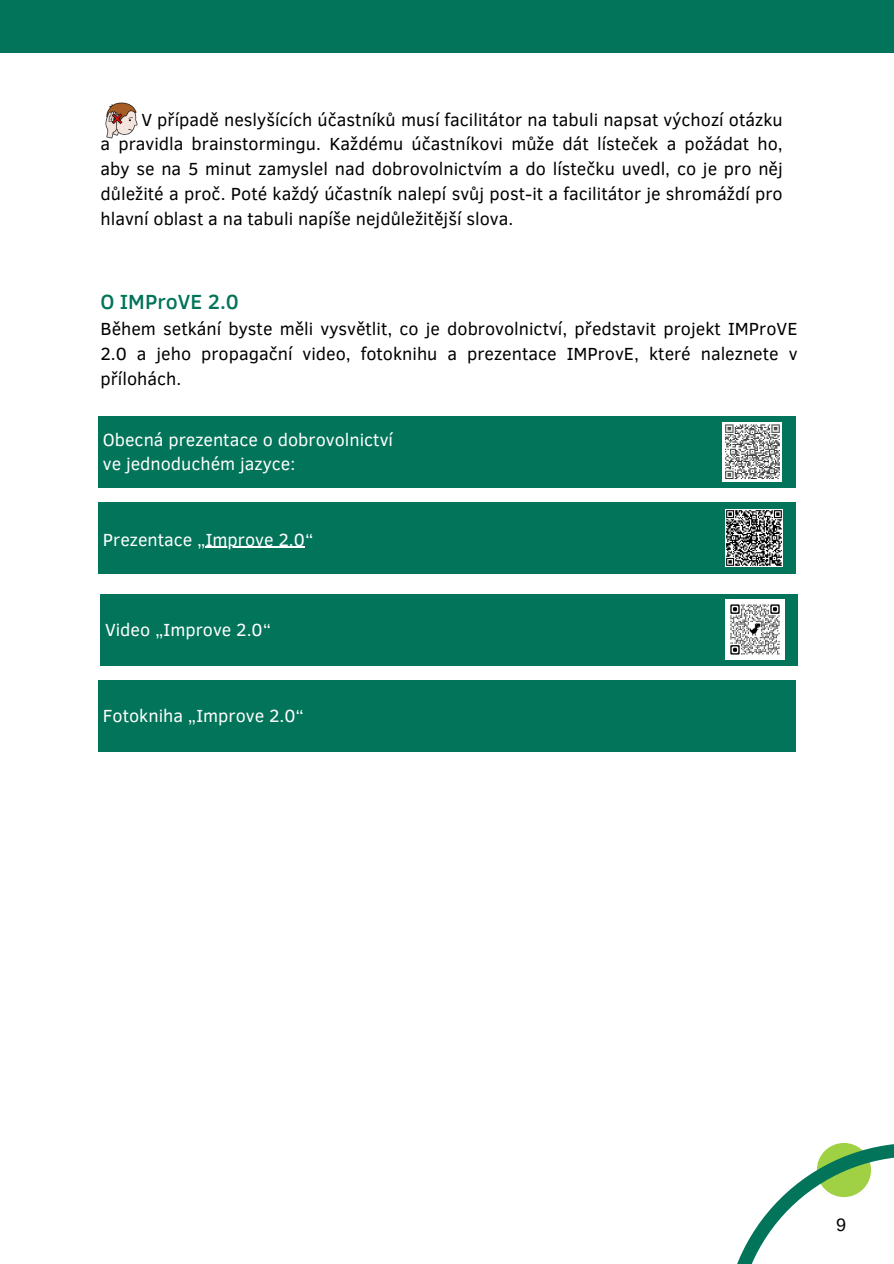
<style>
.page{position:relative;width:894px;height:1264px;background:#fff}
.page>*{position:absolute;margin:0;border:0;box-sizing:border-box;transform-origin:0 0}
.t1{font:500 21px "Clear Sans";color:#01745a}
.t2{font:18px/24.8px "Clear Sans";color:#000;text-align:justify}
.t3{font:18px/24.8px "Clear Sans";color:#fff}
.t4{font:18px "Arimo";color:#000}
</style>
<div class="page">
<div style="left:0;top:0;width:893px;height:52px;background:#01745a"></div>
<svg style="left:737px;top:1143px;width:156px;height:120px"></svg>
<img style="left:105px;top:102px;width:33px;height:37px">
<div style="left:98px;top:416px;width:697px;height:72px;background:#01745a"></div>
<div style="left:722px;top:422px;width:60px;height:59px;background:#fff"></div>
<svg style="left:725px;top:424px;width:55px;height:55px"></svg>
<div style="left:98px;top:502px;width:697px;height:71px;background:#01745a"></div>
<hr style="left:206px;top:547px;width:99px;height:1px;background:#fff">
<div style="left:100px;top:594px;width:697px;height:71px;background:#01745a"></div>
<div style="left:98px;top:680px;width:697px;height:71px;background:#01745a"></div>
<img style="left:725px;top:509px;width:57px;height:57px">
<img style="left:725px;top:599px;width:59px;height:60px">
<p class="t2" style="left:100px;top:106px;width:683px;text-indent:41px">V případě neslyšících účastníků musí facilitátor na tabuli napsat výchozí otázku a pravidla brainstormingu. Každému účastníkovi může dát lísteček a požádat ho, aby se na 5 minut zamyslel nad dobrovolnictvím a do lístečku uvedl, co je pro něj důležité a proč. Poté každý účastník nalepí svůj post-it a facilitátor je shromáždí pro hlavní oblast a na tabuli napíše nejdůležitější slova.</p>
<p class="t1" style="left:100px;top:286px;width:140px">O IMProVE 2.0</p>
<p class="t2" style="left:100px;top:315px;width:698px">Během setkání byste měli vysvětlit, co je dobrovolnictví, představit projekt IMProVE 2.0 a jeho propagační video, fotoknihu a prezentace IMProvE, které naleznete v přílohách.</p>
<h1 class="t3" style="left:103px;top:426px;width:291px">Obecná prezentace o dobrovolnictví ve jednoduchém jazyce:</h1>
<h1 class="t3" style="left:103px;top:526px;width:212px">Prezentace „Improve 2.0“</h1>
<p class="t3" style="left:105px;top:616px;width:167px">Video „Improve 2.0“</p>
<h1 class="t3" style="left:103px;top:702px;width:203px">Fotokniha „Improve 2.0“</h1>
<p class="t4" style="left:835px;top:1214px;width:12px">9</p>
</div>
